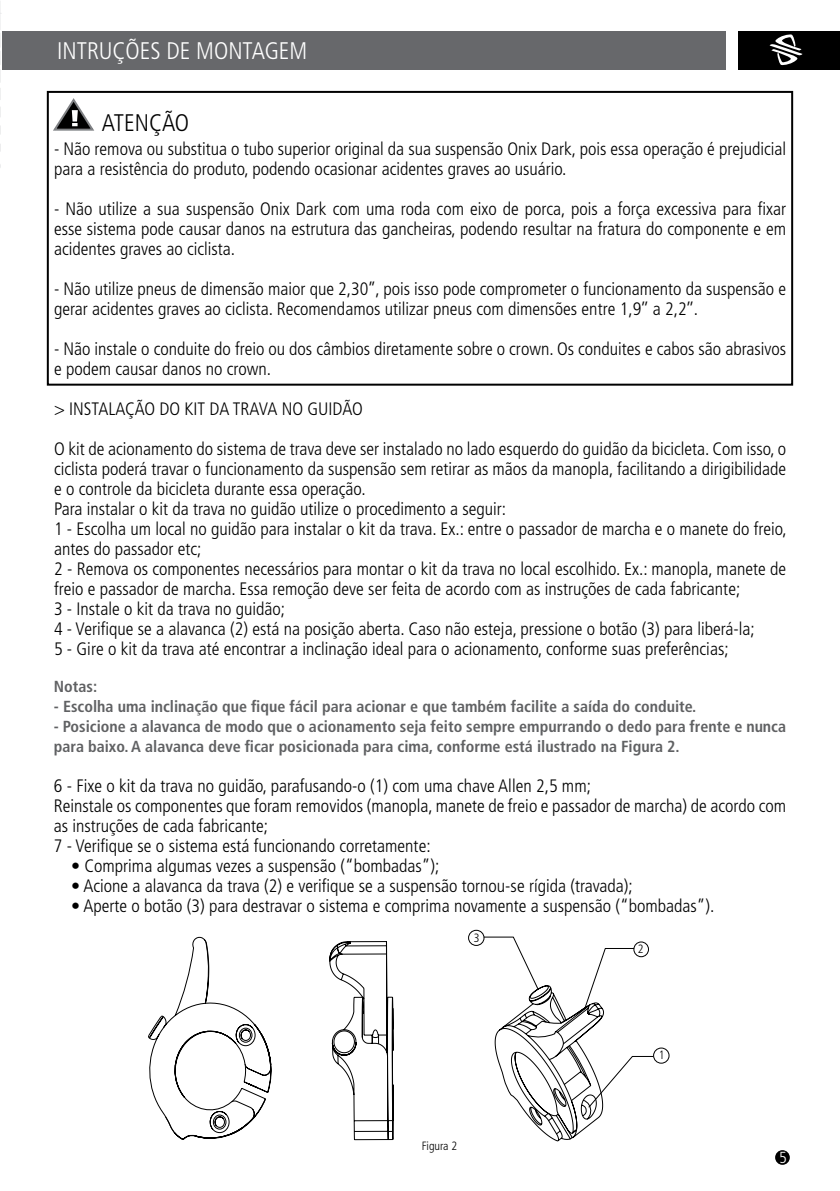
<style>
.page{position:relative;width:840px;height:1191px;background:#fff}
.page>*{position:absolute;margin:0;border:0;box-sizing:border-box;transform-origin:0 0}
.t1{font:300 condensed 24px "Frutiger LT Std";color:#fff}
.t2{font:300 condensed 24px "Frutiger LT Std";color:#000}
.t3{font:300 condensed 18px/20px "Frutiger LT Std";color:#000}
.t4{font:700 condensed 16px/20px "Frutiger LT Std";color:#606163}
.t5{font:300 condensed 16px "Frutiger LT Std";color:#fff}
.t6{font:300 condensed 12px "Frutiger LT Std";color:#000}
</style>
<div class="page">
<svg style="left:0;top:1px;width:2px;height:166px"></svg>
<div style="left:2px;top:31px;width:723px;height:38px;background:#67686b"></div>
<div style="left:738px;top:31px;width:101px;height:38px;background:#000"></div>
<div style="left:774px;top:1150px;width:15px;height:14px;background:#000;border-radius:50%"></div>
<svg style="left:53px;top:98px;width:41px;height:33px"></svg>
<svg style="left:148px;top:937px;width:456px;height:205px"></svg>
<svg style="left:483px;top:936px;width:170px;height:171px"></svg>
<div style="left:653px;top:1047px;width:16px;height:16px;border:1px solid #000;border-radius:50%"></div>
<div style="left:633px;top:941px;width:15px;height:16px;border:1px solid #000;border-radius:50%"></div>
<div style="left:468px;top:930px;width:16px;height:15px;border:1px solid #000;border-radius:50%"></div>
<svg style="left:769px;top:34px;width:33px;height:31px"></svg>
<div style="left:47px;top:91px;width:745px;height:295px;border:2px solid #000"></div>
<h1 class="t1" style="left:57px;top:37px;width:251px">INTRUÇÕES DE MONTAGEM</h1>
<h1 class="t2" style="left:102px;top:109px;width:89px">ATENÇÃO</h1>
<p class="t3" style="left:54px;top:139px;width:733px">- Não remova ou substitua o tubo superior original da sua suspensão Onix Dark, pois essa operação é prejudicial para a resistência do produto, podendo ocasionar acidentes graves ao usuário.</p>
<p class="t3" style="left:54px;top:199px;width:733px;text-align:justify">- Não utilize a sua suspensão Onix Dark com uma roda com eixo de porca, pois a força excessiva para fixar esse sistema pode causar danos na estrutura das gancheiras, podendo resultar na fratura do componente e em acidentes graves ao ciclista.</p>
<p class="t3" style="left:54px;top:279px;width:733px">- Não utilize pneus de dimensão maior que 2,30’’, pois isso pode comprometer o funcionamento da suspensão e gerar acidentes graves ao ciclista. Recomendamos utilizar pneus com dimensões entre 1,9’’ a 2,2’’.</p>
<p class="t3" style="left:54px;top:339px;width:733px">- Não instale o conduite do freio ou dos câmbios diretamente sobre o crown. Os conduites e cabos são abrasivos e podem causar danos no crown.</p>
<p class="t3" style="left:54px;top:399px;width:310px">&gt; INSTALAÇÃO DO KIT DA TRAVA NO GUIDÃO</p>
<p class="t3" style="left:54px;top:439px;width:734px">O kit de acionamento do sistema de trava deve ser instalado no lado esquerdo do guidão da bicicleta. Com isso, o ciclista poderá travar o funcionamento da suspensão sem retirar as mãos da manopla, facilitando a dirigibilidade e o controle da bicicleta durante essa operação.<br>Para instalar o kit da trava no guidão utilize o procedimento a seguir:<br>1 - Escolha um local no guidão para instalar o kit da trava. Ex.: entre o passador de marcha e o manete do freio, antes do passador etc;<br>2 - Remova os componentes necessários para montar o kit da trava no local escolhido. Ex.: manopla, manete de freio e passador de marcha. Essa remoção deve ser feita de acordo com as instruções de cada fabricante;<br>3 - Instale o kit da trava no guidão;<br>4 - Verifique se a alavanca (2) está na posição aberta. Caso não esteja, pressione o botão (3) para liberá-la;<br>5 - Gire o kit da trava até encontrar a inclinação ideal para o acionamento, conforme suas preferências;</p>
<p class="t4" style="left:54px;top:676px;width:45px">Notas:</p>
<p class="t4" style="left:54px;top:696px;width:643px">- Escolha uma inclinação que fique fácil para acionar e que também facilite a saída do conduite.</p>
<p class="t4" style="left:54px;top:716px;width:733px">- Posicione a alavanca de modo que o acionamento seja feito sempre empurrando o dedo para frente e nunca para baixo. A alavanca deve ficar posicionada para cima, conforme está ilustrado na Figura 2.</p>
<p class="t3" style="left:54px;top:776px;width:733px">6 - Fixe o kit da trava no guidão, parafusando-o (1) com uma chave Allen 2,5 mm;<br>Reinstale os componentes que foram removidos (manopla, manete de freio e passador de marcha) de acordo com as instruções de cada fabricante;<br>7 - Verifique se o sistema está funcionando corretamente:</p>
<p class="t3" style="left:71px;top:856px;width:369px">• Comprima algumas vezes a suspensão (“bombadas”);</p>
<p class="t3" style="left:71px;top:876px;width:562px">• Acione a alavanca da trava (2) e verifique se a suspensão tornou-se rígida (travada);</p>
<p class="t3" style="left:71px;top:896px;width:644px">• Aperte o botão (3) para destravar o sistema e comprima novamente a suspensão (“bombadas”).</p>
<p class="t6" style="left:473px;top:931px;width:7px">3</p>
<p class="t6" style="left:421px;top:1139px;width:37px">Figura 2</p>
<p class="t6" style="left:637px;top:942px;width:7px">2</p>
<p class="t6" style="left:658px;top:1048px;width:7px">1</p>
<p class="t5" style="left:778px;top:1148px;width:9px">5</p>
</div>
